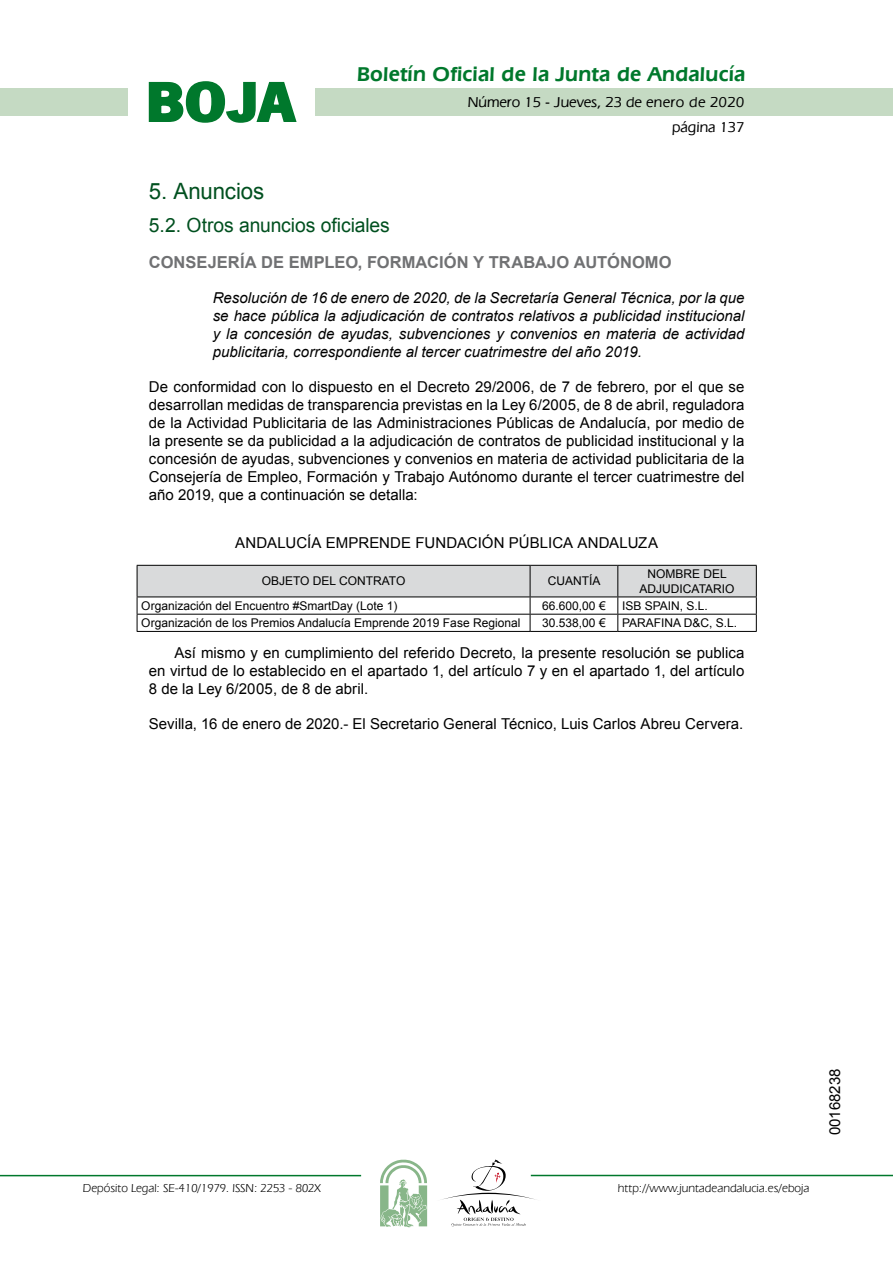
<style>
.page{position:relative;width:893px;height:1263px;background:#fff}
.page>*{position:absolute;margin:0;border:0;box-sizing:border-box;transform-origin:0 0}
.t1{font:700 57.75px "News Got T";color:#00782c;scale:1.14 1}
.t2{font:22.5px "Arial";letter-spacing:-.005em;color:#00501f}
.t3{font:600 21px "Eras IT Cby BT";letter-spacing:.01em;color:#00782c}
.t4{font:19.5px "Arial";letter-spacing:-.005em;color:#00501f}
.t5{font:700 16.5px "Arial";letter-spacing:.005em;color:#707173}
.t6{font:15px/18px "Arial";color:#000;text-align:justify}
.t7{font:italic 15px/18px "Arial";color:#000;text-align:justify}
.t8{font:500 15px/24.5px "Eras IT Cby BT";color:#000;text-align:right}
.t9{font:12px/14.4px "Arial";color:#000;text-align:center}
.t10{font:12px "Eras IT Cby BT";color:#000}
</style>
<div class="page">
<div style="left:315px;top:88px;width:577px;height:28px;background:#c5dac3"></div>
<div style="left:0;top:88px;width:128px;height:28px;background:#c5dac3"></div>
<hr style="left:0;top:1175px;width:361px;height:1px;background:#00782c">
<hr style="left:531px;top:1175px;width:361px;height:1px;background:#00782c">
<svg style="left:148px;top:81px;width:149px;height:42px"></svg>
<svg style="left:380px;top:1159px;width:47px;height:68px"></svg>
<svg style="left:442px;top:1159px;width:100px;height:67px"></svg>
<svg style="left:137px;top:565px;width:620px;height:66px"></svg>
<hr style="left:137px;top:631px;width:393px;height:1px;background:#000">
<hr style="left:530px;top:631px;width:88px;height:1px;background:#000">
<hr style="left:618px;top:631px;width:138px;height:1px;background:#000">
<h1 class="t1" style="left:145px;top:68px;width:133px">BOJA</h1>
<h3 class="t3" style="left:357px;top:62px;width:390px">Boletín Oficial de la Junta de Andalucía</h3>
<p class="t8" style="left:468px;top:90px;width:278px">Número 15 - Jueves, 23 de enero de 2020 página 137</p>
<h2 class="t2" style="left:149px;top:177px;width:117px">5. Anuncios</h2>
<h3 class="t4" style="left:149px;top:212px;width:242px">5.2. Otros anuncios oficiales</h3>
<p class="t5" style="left:149px;top:251px;width:524px">CONSEJERÍA DE EMPLEO, FORMACIÓN Y TRABAJO AUTÓNOMO</p>
<p class="t7" style="left:213px;top:289px;width:533px">Resolución de 16 de enero de 2020, de la Secretaría General Técnica, por la que se hace pública la adjudicación de contratos relativos a publicidad institucional y la concesión de ayudas, subvenciones y convenios en materia de actividad publicitaria, correspondiente al tercer cuatrimestre del año 2019.</p>
<p class="t6" style="left:149px;top:378px;width:597px">De conformidad con lo dispuesto en el Decreto 29/2006, de 7 de febrero, por el que se desarrollan medidas de transparencia previstas en la Ley 6/2005, de 8 de abril, reguladora de la Actividad Publicitaria de las Administraciones Públicas de Andalucía, por medio de la presente se da publicidad a la adjudicación de contratos de publicidad institucional y la concesión de ayudas, subvenciones y convenios en materia de actividad publicitaria de la Consejería de Empleo, Formación y Trabajo Autónomo durante el tercer cuatrimestre del año 2019, que a continuación se detalla:</p>
<p class="t6" style="left:235px;top:534px;width:424px">ANDALUCÍA EMPRENDE FUNDACIÓN PÚBLICA ANDALUZA</p>
<p class="t9" style="left:262px;top:574px;width:145px">OBJETO DEL CONTRATO</p>
<p class="t9" style="left:548px;top:574px;width:54px">CUANTÍA</p>
<p class="t9" style="left:639px;top:567px;width:96px">NOMBRE DEL<br>ADJUDICATARIO</p>
<p class="t9" style="left:141px;top:599px;width:258px">Organización del Encuentro #SmartDay (Lote 1)</p>
<p class="t9" style="left:542px;top:599px;width:65px">66.600,00 €</p>
<p class="t9" style="left:622px;top:599px;width:87px">ISB SPAIN, S.L.</p>
<p class="t9" style="left:141px;top:616px;width:380px">Organización de los Premios Andalucía Emprende 2019 Fase Regional</p>
<p class="t9" style="left:542px;top:616px;width:65px">30.538,00 €</p>
<p class="t9" style="left:622px;top:616px;width:117px">PARAFINA D&amp;C, S.L.</p>
<p class="t6" style="left:149px;top:644px;width:597px;text-indent:26px">Así mismo y en cumplimiento del referido Decreto, la presente resolución se publica en virtud de lo establecido en el apartado 1, del artículo 7 y en el apartado 1, del artículo 8 de la Ley 6/2005, de 8 de abril.</p>
<p class="t6" style="left:149px;top:715px;width:596px">Sevilla, 16 de enero de 2020.- El Secretario General Técnico, Luis Carlos Abreu Cervera.</p>
<p class="t10" style="left:83px;top:1181px;width:239px">Depósito Legal: SE-410/1979. ISSN: 2253 - 802X</p>
<p class="t10" style="left:618px;top:1181px;width:193px">http://www.juntadeandalucia.es/eboja</p>
<p class="t6" style="left:826px;top:1135px;width:68px;rotate:-90deg">00168238</p>
</div>
